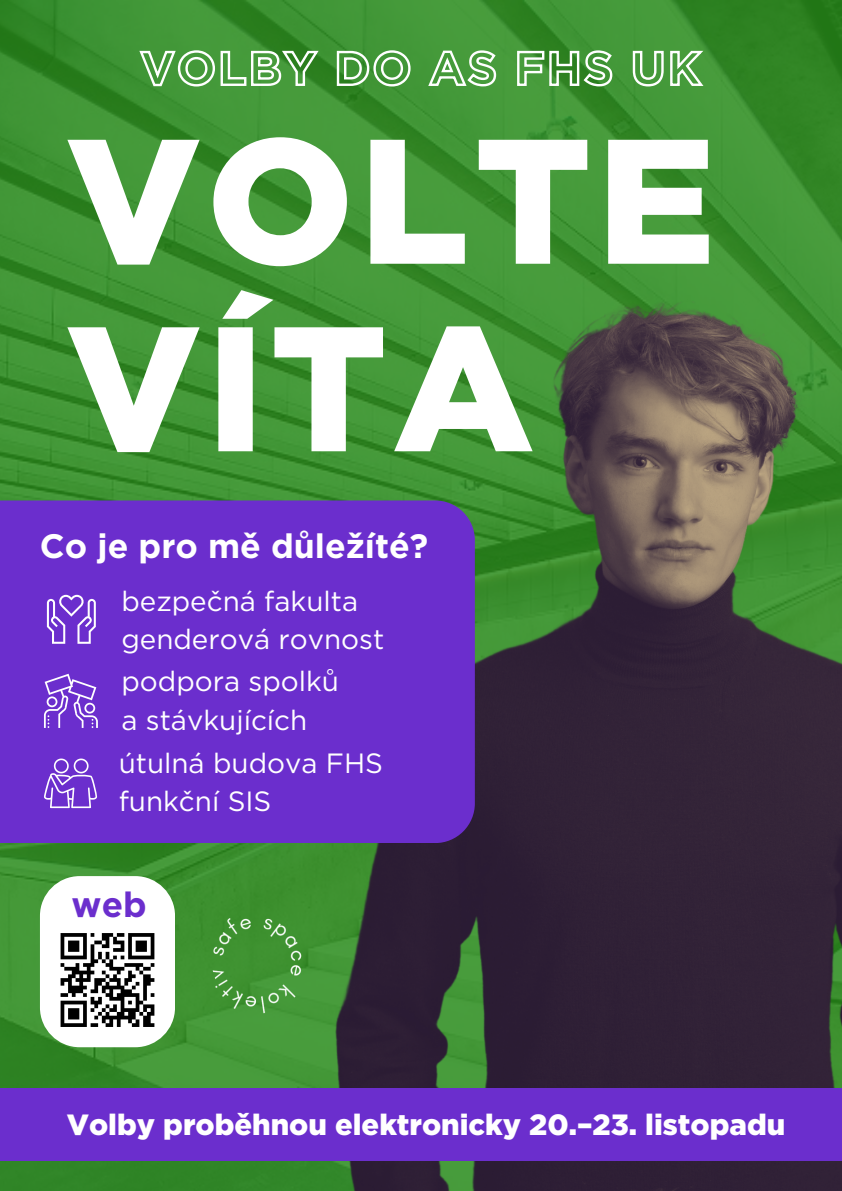
<style>
.page{position:relative;width:842px;height:1191px;background:#fff}
.page>*{position:absolute;margin:0;border:0;box-sizing:border-box;transform-origin:0 0}
.t1{font:900 177px "Gotham";letter-spacing:.035em;color:#fff}
.t2{font:700 34.9px "Gotham";color:#6b2ecd}
.t3{font:700 33.8px "Gotham";color:#fff}
.t4{font:900 29.2px "Gotham";color:#fff}
.t5{font:27.8px/38.8px "Gotham";color:#fff}
</style>
<div class="page">
<img style="left:0;top:0;width:842px;height:1190px">
<div style="left:40px;top:876px;width:135px;height:171px;background:#fff;border-radius:40px"></div>
<img style="left:257px;top:188px;width:585px;height:885px">
<img style="left:210px;top:915px;width:95px;height:100px">
<div style="left:0;top:500px;width:475px;height:343px;background:#6b2ecd"></div>
<div style="left:0;top:1087px;width:842px;height:73px;background:#6b2ecd"></div>
<svg style="left:61px;top:933px;width:93px;height:93px"></svg>
<svg style="left:47px;top:594px;width:49px;height:49px"></svg>
<svg style="left:44px;top:758px;width:53px;height:50px;background:#8a59d7"></svg>
<svg style="left:44px;top:673px;width:54px;height:54px;background:#8b5bd7"></svg>
<svg style="left:138px;top:49px;width:568px;height:39px"></svg>
<img style="left:255px;top:1073px;width:587px;height:117px">
<p class="t1" style="left:66px;top:94px;width:651px">VOLTE</p>
<p class="t1" style="left:66px;top:281px;width:469px">VÍTA</p>
<p class="t3" style="left:40px;top:525px;width:390px">Co je pro mě důležíté?</p>
<p class="t5" style="left:121px;top:581px;width:238px">bezpečná fakulta</p>
<p class="t5" style="left:121px;top:619px;width:264px">genderová rovnost</p>
<p class="t5" style="left:121px;top:661px;width:219px">podpora spolků</p>
<p class="t5" style="left:121px;top:700px;width:187px">a stávkujících</p>
<p class="t5" style="left:119px;top:743px;width:266px">útulná budova FHS funkční SIS</p>
<p class="t2" style="left:72px;top:883px;width:77px">web</p>
<p class="t4" style="left:67px;top:1106px;width:720px">Volby proběhnou elektronicky 20.–23. listopadu</p>
</div>
